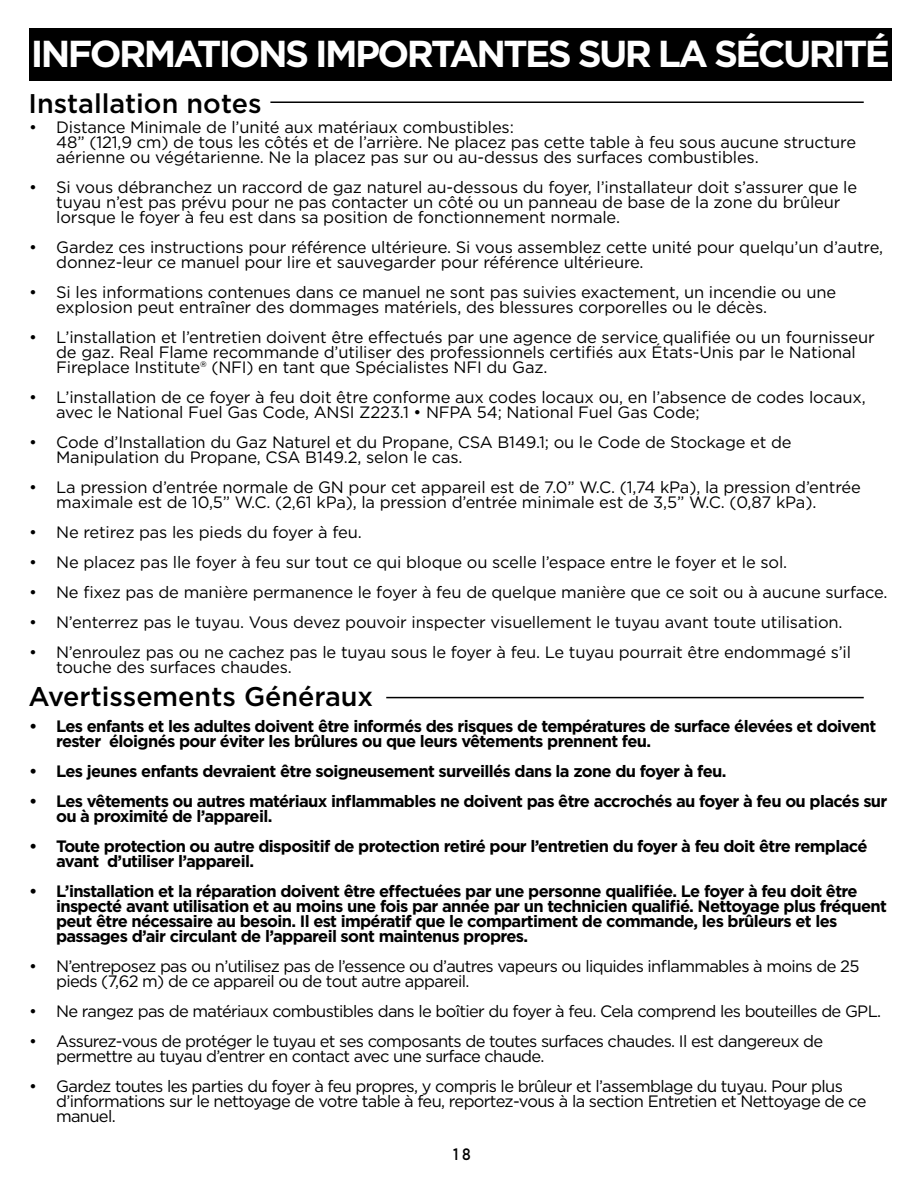
<style>
.page{position:relative;width:918px;height:1188px;background:#fff}
.page>*{position:absolute;margin:0;border:0;box-sizing:border-box;transform-origin:0 0}
.t1{font:700 37.5px "Gotham";letter-spacing:-.07em;color:#fff}
.t2{font:500 27px "Gotham";color:#000}
.t3{font:16.5px/15px "Gotham";letter-spacing:-.01em;color:#000}
.t4{font:700 16.5px/15px "Gotham";letter-spacing:-.04em;color:#000}
.t5{font:16.5px/15px "Gotham";letter-spacing:-.04em;color:#000}
.t6{font:500 16.5px "Gotham";color:#000;scale:.83 1}
</style>
<div class="page">
<div style="left:29px;top:28px;width:863px;height:52px;background:#000"></div>
<hr style="left:270px;top:101px;width:594px;height:2px;background:#000">
<hr style="left:386px;top:697px;width:478px;height:1px;background:#000">
<h1 class="t1" style="left:31px;top:29px;width:861px">INFORMATIONS IMPORTANTES SUR LA SÉCURITÉ</h1>
<h2 class="t2" style="left:28px;top:86px;width:235px">Installation notes</h2>
<p class="t3" style="left:56px;top:120px;width:801px;text-indent:-27px">• Distance Minimale de l’unité aux matériaux combustibles:<br>48” (121,9 cm) de tous les côtés et de l’arrière. Ne placez pas cette table à feu sous aucune structure aérienne ou végétarienne. Ne la placez pas sur ou au-dessus des surfaces combustibles.</p>
<p class="t3" style="left:56px;top:180px;width:802px;text-indent:-27px">• Si vous débranchez un raccord de gaz naturel au-dessous du foyer, l’installateur doit s’assurer que le tuyau n’est pas prévu pour ne pas contacter un côté ou un panneau de base de la zone du brûleur lorsque le foyer à feu est dans sa position de fonctionnement normale.</p>
<p class="t3" style="left:56px;top:240px;width:828px;text-indent:-27px">• Gardez ces instructions pour référence ultérieure. Si vous assemblez cette unité pour quelqu’un d’autre, donnez-leur ce manuel pour lire et sauvegarder pour référence ultérieure.</p>
<p class="t3" style="left:56px;top:285px;width:781px;text-indent:-27px">• Si les informations contenues dans ce manuel ne sont pas suivies exactement, un incendie ou une explosion peut entraîner des dommages matériels, des blessures corporelles ou le décès.</p>
<p class="t3" style="left:56px;top:330px;width:820px;text-indent:-27px">• L’installation et l’entretien doivent être effectués par une agence de service qualifiée ou un fournisseur de gaz. Real Flame recommande d’utiliser des professionnels certifiés aux États-Unis par le National<br>Fireplace Institute® (NFI) en tant que Spécialistes NFI du Gaz.</p>
<p class="t3" style="left:56px;top:390px;width:811px;text-indent:-27px">• L’installation de ce foyer à feu doit être conforme aux codes locaux ou, en l’absence de codes locaux, avec le National Fuel Gas Code, ANSI Z223.1 • NFPA 54; National Fuel Gas Code;</p>
<p class="t3" style="left:56px;top:435px;width:737px;text-indent:-27px">• Code d’Installation du Gaz Naturel et du Propane, CSA B149.1; ou le Code de Stockage et de<br>Manipulation du Propane, CSA B149.2, selon le cas.</p>
<p class="t3" style="left:56px;top:480px;width:806px;text-indent:-27px">• La pression d’entrée normale de GN pour cet appareil est de 7.0” W.C. (1,74 kPa), la pression d’entrée maximale est de 10,5” W.C. (2,61 kPa), la pression d’entrée minimale est de 3,5” W.C. (0,87 kPa).</p>
<p class="t3" style="left:29px;top:525px;width:334px">• Ne retirez pas les pieds du foyer à feu.</p>
<p class="t3" style="left:29px;top:555px;width:760px">• Ne placez pas lle foyer à feu sur tout ce qui bloque ou scelle l’espace entre le foyer et le sol.</p>
<p class="t3" style="left:29px;top:585px;width:860px">• Ne fixez pas de manière permanence le foyer à feu de quelque manière que ce soit ou à aucune surface.</p>
<p class="t3" style="left:29px;top:615px;width:815px">• N’enterrez pas le tuyau. Vous devez pouvoir inspecter visuellement le tuyau avant toute utilisation.</p>
<p class="t3" style="left:56px;top:645px;width:797px;text-indent:-27px">• N’enroulez pas ou ne cachez pas le tuyau sous le foyer à feu. Le tuyau pourrait être endommagé s’il touche des surfaces chaudes.</p>
<h2 class="t2" style="left:28px;top:679px;width:346px">Avertissements Généraux</h2>
<p class="t4" style="left:56px;top:718px;width:822px;text-indent:-27px">• Les enfants et les adultes doivent être informés des risques de températures de surface élevées et doivent rester éloignés pour éviter les brûlures ou que leurs vêtements prennent feu.</p>
<p class="t4" style="left:29px;top:763px;width:699px">• Les jeunes enfants devraient être soigneusement surveillés dans la zone du foyer à feu.</p>
<p class="t4" style="left:56px;top:793px;width:833px;text-indent:-27px">• Les vêtements ou autres matériaux inflammables ne doivent pas être accrochés au foyer à feu ou placés sur ou à proximité de l’appareil.</p>
<p class="t4" style="left:56px;top:838px;width:813px;text-indent:-27px">• Toute protection ou autre dispositif de protection retiré pour l’entretien du foyer à feu doit être remplacé avant d’utiliser l’appareil.</p>
<p class="t4" style="left:56px;top:883px;width:832px;text-indent:-27px">• L’installation et la réparation doivent être effectuées par une personne qualifiée. Le foyer à feu doit être inspecté avant utilisation et au moins une fois par année par un technicien qualifié. Nettoyage plus fréquent peut être nécessaire au besoin. Il est impératif que le compartiment de commande, les brûleurs et les passages d’air circulant de l’appareil sont maintenus propres.</p>
<p class="t5" style="left:56px;top:958px;width:805px;text-indent:-27px">• N’entreposez pas ou n’utilisez pas de l’essence ou d’autres vapeurs ou liquides inflammables à moins de 25 pieds (7,62 m) de ce appareil ou de tout autre appareil.</p>
<p class="t5" style="left:29px;top:1003px;width:854px">• Ne rangez pas de matériaux combustibles dans le boîtier du foyer à feu. Cela comprend les bouteilles de GPL.</p>
<p class="t5" style="left:56px;top:1033px;width:769px;text-indent:-27px">• Assurez-vous de protéger le tuyau et ses composants de toutes surfaces chaudes. Il est dangereux de permettre au tuyau d’entrer en contact avec une surface chaude.</p>
<p class="t5" style="left:56px;top:1078px;width:812px;text-indent:-27px">• Gardez toutes les parties du foyer à feu propres, y compris le brûleur et l’assemblage du tuyau. Pour plus d’informations sur le nettoyage de votre table à feu, reportez-vous à la section Entretien et Nettoyage de ce manuel.</p>
<p class="t6" style="left:453px;top:1143px;width:23px">1 8</p>
</div>
